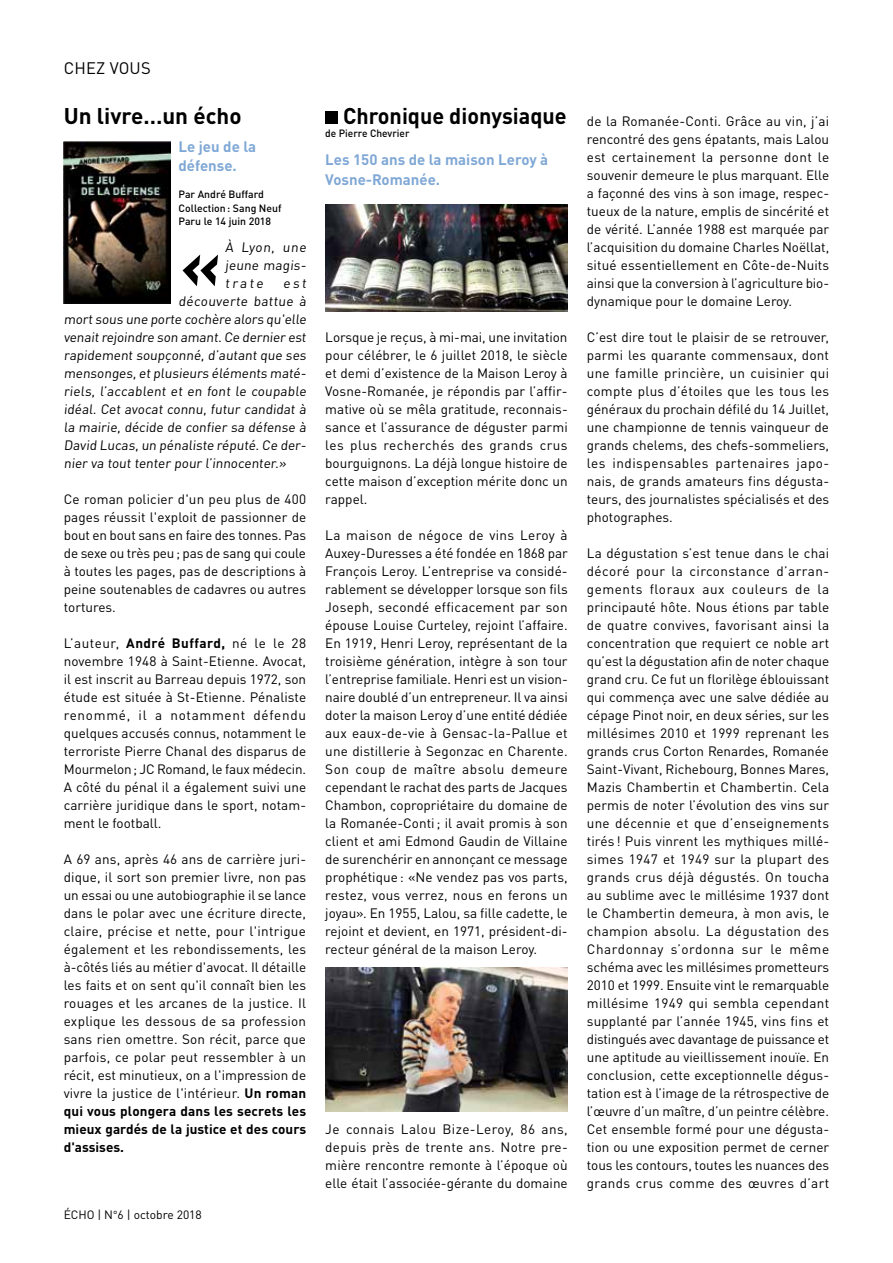
<style>
.page{position:relative;width:893px;height:1263px;background:#fff}
.page>*{position:absolute;margin:0;border:0;box-sizing:border-box;transform-origin:0 0}
.t1{font:700 64.05px "DINOT";color:#000}
.t2{font:700 22.5px "DIN Pro";color:#000;scale:.96 1}
.t3{font:700 22.5px "DIN Pro";color:#000}
.t4{font:16.5px "DINOT";letter-spacing:.01em;color:#000}
.t5{font:700 15px/19.5px "DINOT";color:#80a8d6}
.t6{font:13.5px/18px "DINOT";color:#000;text-align:justify}
.t7{font:12px "DINOT";color:#000}
.t8{font:500 10.5px/13.5px "DINOT";color:#000}
.s1{font-weight:700}
.s2{font-size:10.05px}
</style>
<div class="page">
<div style="left:325px;top:111px;width:13px;height:12px;background:#000"></div>
<img style="left:64px;top:142px;width:106px;height:162px">
<img style="left:325px;top:204px;width:243px;height:108px">
<img style="left:325px;top:968px;width:243px;height:143px">
<p class="t4" style="left:64px;top:58px;width:88px">CHEZ VOUS</p>
<h2 class="t3" style="left:64px;top:100px;width:179px">Un livre…un écho</h2>
<p class="t5" style="left:179px;top:136px;width:79px">Le jeu de la défense.</p>
<p class="t8" style="left:179px;top:187px;width:105px">Par André Buffard<br>Collection: Sang Neuf<br>Paru le 14 juin 2018</p>
<h1 class="t1" style="left:179px;top:223px;width:50px">«</h1>
<p class="t6" style="left:225px;top:238px;width:84px">À Lyon, une jeune magis&shy;trate</p>
<p class="t6" style="left:283px;top:274px;width:26px">est</p>
<p class="t6" style="left:179px;top:292px;width:131px">découverte battue à</p>
<p class="t6" style="left:64px;top:310px;width:246px">mort sous une porte cochère alors qu'elle</p>
<p class="t6" style="left:64px;top:328px;width:246px">venait rejoindre son amant. Ce dernier est</p>
<p class="t6" style="left:64px;top:346px;width:246px">rapidement soupçonné, d’autant que ses</p>
<p class="t6" style="left:64px;top:364px;width:246px">mensonges, et plusieurs éléments maté-</p>
<p class="t6" style="left:64px;top:382px;width:246px">riels, l’accablent et en font le coupable</p>
<p class="t6" style="left:64px;top:400px;width:246px">idéal. Cet avocat connu, futur candidat à</p>
<p class="t6" style="left:64px;top:418px;width:246px">la mairie, décide de confier sa défense à</p>
<p class="t6" style="left:64px;top:436px;width:246px">David Lucas, un pénaliste réputé. Ce der-</p>
<p class="t6" style="left:64px;top:454px;width:226px">nier va tout tenter pour l’innocenter.»</p>
<p class="t6" style="left:64px;top:490px;width:244px">Ce roman policier d'un peu plus de 400 pages réussit l'exploit de passionner de bout en bout sans en faire des tonnes. Pas de sexe ou très peu; pas de sang qui coule à toutes les pages, pas de descriptions à peine soutenables de cadavres ou autres tortures.</p>
<p class="t6" style="left:64px;top:634px;width:244px">L’auteur, <span class="s1">André Buffard,</span> né le le 28 novembre 1948 à Saint-Etienne. Avocat, il est inscrit au Barreau depuis 1972, son étude est située à St-Etienne. Pénaliste renommé, il a notamment défendu quelques accusés connus, notamment le terroriste Pierre Chanal des disparus de Mourmelon; JC Romand, le faux médecin.<br>A côté du pénal il a également suivi une carrière juridique dans le sport, notam&shy;ment le football.</p>
<p class="t6" style="left:64px;top:850px;width:244px">A 69 ans, après 46 ans de carrière juri&shy;dique, il sort son premier livre, non pas un essai ou une autobiographie il se lance dans le polar avec une écriture directe, claire, précise et nette, pour l'intrigue également et les rebondissements, les à-côtés liés au métier d'avocat. Il détaille les faits et on sent qu'il connaît bien les rouages et les arcanes de la justice. Il explique les dessous de sa profession sans rien omettre. Son récit, parce que parfois, ce polar peut ressembler à un récit, est minutieux, on a l'impression de vivre la justice de l'intérieur. <span class="s1">Un roman qui vous plongera dans les secrets les mieux gardés de la justice et des cours d'assises.</span></p>
<p class="t7" style="left:64px;top:1207px;width:140px">ÉCHO | N<span class="s2">°</span>6 | octobre 2018</p>
<h2 class="t2" style="left:343px;top:100px;width:235px">Chronique dionysiaque</h2>
<p class="t8" style="left:325px;top:126px;width:86px">de Pierre Chevrier</p>
<p class="t5" style="left:325px;top:149px;width:224px">Les 150 ans de la maison Leroy à<br>Vosne-Romanée.</p>
<p class="t6" style="left:325px;top:328px;width:244px">Lorsque je reçus, à mi-mai, une invitation pour célébrer, le 6 juillet 2018, le siècle et demi d’existence de la Maison Leroy à Vosne-Romanée, je répondis par l’affir&shy;mative où se mêla gratitude, reconnais&shy;sance et l’assurance de déguster parmi les plus recherchés des grands crus bourguignons. La déjà longue histoire de cette maison d’exception mérite donc un rappel.</p>
<p class="t6" style="left:325px;top:526px;width:244px">La maison de négoce de vins Leroy à Auxey-Duresses a été fondée en 1868 par François Leroy. L’entreprise va considé&shy;rablement se développer lorsque son fils Joseph, secondé efficacement par son épouse Louise Curteley, rejoint l’affaire.<br>En 1919, Henri Leroy, représentant de la troisième génération, intègre à son tour l’entreprise familiale. Henri est un vision&shy;naire doublé d’un entrepreneur. Il va ainsi doter la maison Leroy d’une entité dédiée aux eaux-de-vie à Gensac-la-Pallue et une distillerie à Segonzac en Charente.<br>Son coup de maître absolu demeure cependant le rachat des parts de Jacques Chambon, copropriétaire du domaine de la Romanée-Conti; il avait promis à son client et ami Edmond Gaudin de Villaine de surenchérir en annonçant ce message prophétique : «Ne vendez pas vos parts, restez, vous verrez, nous en ferons un joyau». En 1955, Lalou, sa fille cadette, le rejoint et devient, en 1971, président-di&shy;recteur général de la maison Leroy.</p>
<p class="t6" style="left:325px;top:1120px;width:244px">Je connais Lalou Bize-Leroy, 86 ans, depuis près de trente ans. Notre pre&shy;mière rencontre remonte à l’époque où elle était l’associée-gérante du domaine</p>
<p class="t6" style="left:587px;top:112px;width:244px">de la Romanée-Conti. Grâce au vin, j’ai rencontré des gens épatants, mais Lalou est certainement la personne dont le souvenir demeure le plus marquant. Elle a façonné des vins à son image, respec&shy;tueux de la nature, emplis de sincérité et de vérité. L’année 1988 est marquée par l’acquisition du domaine Charles Noëllat, situé essentiellement en Côte-de-Nuits ainsi que la conversion à l’agriculture bio&shy;dynamique pour le domaine Leroy.</p>
<p class="t6" style="left:587px;top:328px;width:244px">C’est dire tout le plaisir de se retrouver, parmi les quarante commensaux, dont une famille princière, un cuisinier qui compte plus d’étoiles que les tous les généraux du prochain défilé du 14 Juillet, une championne de tennis vainqueur de grands chelems, des chefs-sommeliers, les indispensables partenaires japo&shy;nais, de grands amateurs fins dégusta&shy;teurs, des journalistes spécialisés et des photographes.</p>
<p class="t6" style="left:587px;top:544px;width:244px">La dégustation s’est tenue dans le chai décoré pour la circonstance d’arran&shy;gements floraux aux couleurs de la principauté hôte. Nous étions par table de quatre convives, favorisant ainsi la concentration que requiert ce noble art qu’est la dégustation afin de noter chaque grand cru. Ce fut un florilège éblouissant qui commença avec une salve dédiée au cépage Pinot noir, en deux séries, sur les millésimes 2010 et 1999 reprenant les grands crus Corton Renardes, Romanée Saint-Vivant, Richebourg, Bonnes Mares, Mazis Chambertin et Chambertin. Cela permis de noter l’évolution des vins sur une décennie et que d’enseignements tirés ! Puis vinrent les mythiques millé&shy;simes 1947 et 1949 sur la plupart des grands crus déjà dégustés. On toucha au sublime avec le millésime 1937 dont le Chambertin demeura, à mon avis, le champion absolu. La dégustation des Chardonnay s’ordonna sur le même schéma avec les millésimes prometteurs 2010 et 1999. Ensuite vint le remarquable millésime 1949 qui sembla cependant supplanté par l’année 1945, vins fins et distingués avec davantage de puissance et une aptitude au vieillissement inouïe. En conclusion, cette exceptionnelle dégus&shy;tation est à l’image de la rétrospective de l’œuvre d’un maître, d’un peintre célèbre.<br>Cet ensemble formé pour une dégusta&shy;tion ou une exposition permet de cerner tous les contours, toutes les nuances des grands crus comme des œuvres d’art</p>
</div>
